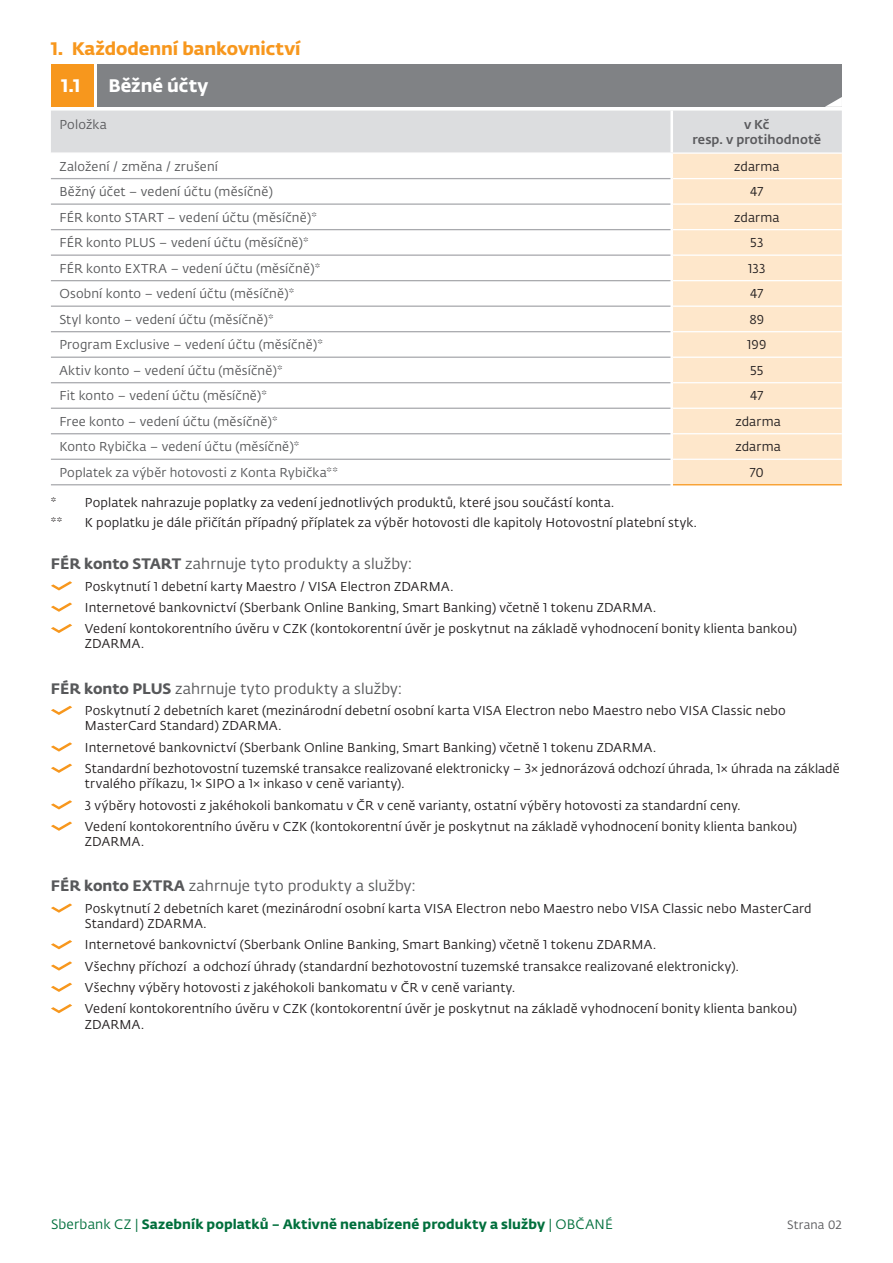
<style>
.page{position:relative;width:893px;height:1263px;background:#fff}
.page>*{position:absolute;margin:0;border:0;box-sizing:border-box;transform-origin:0 0}
.t1{font:18px "Fedra Sans Pro Bold LF";letter-spacing:-.005em;color:#f7971d}
.t2{font:18px "Fedra Sans Pro Bold LF";color:#fff}
.t3{font:15px "Fedra Sans Pro Book LF";letter-spacing:.005em;color:#57585a}
.t4{font:13.5px "Fedra Sans Pro Bold LF";letter-spacing:.01em;color:#006f3c}
.t5{font:12.75px/15.3px "Fedra Sans Pro Book LF";letter-spacing:.01em;color:#231f20}
.t6{font:12.75px "Fedra Sans Pro Book LF";letter-spacing:.01em;color:#57585a}
.t7{font:12.75px "Fedra Sans Pro Medium LF";letter-spacing:.01em;color:#5a5a5d}
.t8{font:12.75px "Fedra Sans Pro Book LF";letter-spacing:.01em;color:#5a5a5d}
.t9{font:12px "Fedra Sans Pro Book LF";letter-spacing:.01em;color:#5a5a5d}
.s1{font-family:"Fedra Sans Pro Bold LF"}
.s2{font-family:"Fedra Sans Pro Book LF"}
</style>
<div class="page">
<div style="left:98px;top:64px;width:744px;height:42px;background:#808285"></div>
<div style="left:51px;top:64px;width:43px;height:42px;background:#f7971d"></div>
<svg style="left:51px;top:97px;width:791px;height:55px"></svg>
<svg style="left:51px;top:179px;width:619px;height:307px"></svg>
<div style="left:673px;top:154px;width:169px;height:330px;background:#fee7cb"></div>
<hr style="left:670px;top:111px;width:3px;height:41px;background:#fff">
<hr style="left:673px;top:178px;width:169px;height:1px;background:#fff">
<hr style="left:673px;top:203px;width:169px;height:2px;background:#fff">
<hr style="left:673px;top:229px;width:169px;height:1px;background:#fff">
<hr style="left:673px;top:254px;width:169px;height:2px;background:#fff">
<hr style="left:673px;top:280px;width:169px;height:1px;background:#fff">
<hr style="left:673px;top:306px;width:169px;height:1px;background:#fff">
<hr style="left:673px;top:331px;width:169px;height:1px;background:#fff">
<hr style="left:673px;top:357px;width:169px;height:1px;background:#fff">
<hr style="left:673px;top:382px;width:169px;height:1px;background:#fff">
<hr style="left:673px;top:408px;width:169px;height:1px;background:#fff">
<hr style="left:673px;top:433px;width:169px;height:1px;background:#fff">
<hr style="left:673px;top:459px;width:169px;height:1px;background:#fff">
<hr style="left:673px;top:484px;width:169px;height:1px;background:#f7971d">
<hr style="left:51px;top:178px;width:619px;height:1px;background:#a8a9ad">
<hr style="left:51px;top:203px;width:619px;height:2px;background:#a8a9ad">
<hr style="left:51px;top:229px;width:619px;height:1px;background:#a8a9ad">
<hr style="left:51px;top:254px;width:619px;height:2px;background:#a8a9ad">
<hr style="left:51px;top:280px;width:619px;height:1px;background:#a8a9ad">
<hr style="left:51px;top:306px;width:619px;height:1px;background:#a8a9ad">
<hr style="left:51px;top:331px;width:619px;height:1px;background:#a8a9ad">
<hr style="left:51px;top:357px;width:619px;height:1px;background:#a8a9ad">
<hr style="left:51px;top:382px;width:619px;height:1px;background:#a8a9ad">
<hr style="left:51px;top:408px;width:619px;height:1px;background:#a8a9ad">
<hr style="left:51px;top:433px;width:619px;height:1px;background:#a8a9ad">
<hr style="left:51px;top:459px;width:619px;height:1px;background:#a8a9ad">
<hr style="left:51px;top:484px;width:619px;height:1px;background:#a8a9ad">
<svg style="left:51px;top:581px;width:21px;height:9px"></svg>
<svg style="left:51px;top:602px;width:21px;height:10px"></svg>
<svg style="left:51px;top:624px;width:21px;height:9px"></svg>
<svg style="left:51px;top:706px;width:21px;height:9px"></svg>
<svg style="left:51px;top:742px;width:21px;height:10px"></svg>
<svg style="left:51px;top:764px;width:21px;height:9px"></svg>
<svg style="left:51px;top:800px;width:21px;height:9px"></svg>
<svg style="left:51px;top:821px;width:21px;height:10px"></svg>
<svg style="left:51px;top:903px;width:21px;height:10px"></svg>
<svg style="left:51px;top:940px;width:21px;height:9px"></svg>
<svg style="left:51px;top:961px;width:21px;height:10px"></svg>
<svg style="left:51px;top:983px;width:21px;height:9px"></svg>
<svg style="left:51px;top:1004px;width:21px;height:9px"></svg>
<p class="t1" style="left:51px;top:35px;width:251px">1. Každodenní bankovnictví</p>
<p class="t2" style="left:62px;top:71px;width:20px">1.1</p>
<p class="t2" style="left:108px;top:71px;width:101px">Běžné účty</p>
<p class="t8" style="left:59px;top:116px;width:49px">Položka</p>
<p class="t7" style="left:744px;top:115px;width:27px">v Kč</p>
<p class="t7" style="left:692px;top:130px;width:130px">resp. v protihodnotě</p>
<p class="t6" style="left:59px;top:157px;width:160px">Založení / změna / zrušení</p>
<p class="t5" style="left:734px;top:158px;width:47px">zdarma</p>
<p class="t6" style="left:59px;top:183px;width:215px">Běžný účet – vedení účtu (měsíčně)</p>
<p class="t5" style="left:750px;top:184px;width:15px">47</p>
<p class="t6" style="left:59px;top:208px;width:259px">FÉR konto START – vedení účtu (měsíčně)*</p>
<p class="t5" style="left:734px;top:209px;width:47px">zdarma</p>
<p class="t6" style="left:59px;top:234px;width:251px">FÉR konto PLUS – vedení účtu (měsíčně)*</p>
<p class="t5" style="left:750px;top:235px;width:15px">53</p>
<p class="t6" style="left:59px;top:259px;width:262px">FÉR konto EXTRA – vedení účtu (měsíčně)*</p>
<p class="t5" style="left:748px;top:260px;width:19px">133</p>
<p class="t6" style="left:59px;top:285px;width:236px">Osobní konto – vedení účtu (měsíčně)*</p>
<p class="t5" style="left:750px;top:286px;width:15px">47</p>
<p class="t6" style="left:59px;top:311px;width:216px">Styl konto – vedení účtu (měsíčně)*</p>
<p class="t5" style="left:749px;top:311px;width:16px">89</p>
<p class="t6" style="left:59px;top:336px;width:265px">Program Exclusive – vedení účtu (měsíčně)*</p>
<p class="t5" style="left:747px;top:337px;width:21px">199</p>
<p class="t6" style="left:59px;top:362px;width:225px">Aktiv konto – vedení účtu (měsíčně)*</p>
<p class="t5" style="left:750px;top:362px;width:15px">55</p>
<p class="t6" style="left:59px;top:387px;width:209px">Fit konto – vedení účtu (měsíčně)*</p>
<p class="t5" style="left:750px;top:388px;width:15px">47</p>
<p class="t6" style="left:59px;top:413px;width:220px">Free konto – vedení účtu (měsíčně)*</p>
<p class="t5" style="left:735px;top:413px;width:47px">zdarma</p>
<p class="t6" style="left:59px;top:438px;width:242px">Konto Rybička – vedení účtu (měsíčně)*</p>
<p class="t5" style="left:735px;top:439px;width:47px">zdarma</p>
<p class="t6" style="left:59px;top:464px;width:280px">Poplatek za výběr hotovosti z Konta Rybička**</p>
<p class="t5" style="left:750px;top:464px;width:16px">70</p>
<p class="t5" style="left:51px;top:495px;width:565px">* Poplatek nahrazuje poplatky za vedení jednotlivých produktů, které jsou součástí konta.</p>
<p class="t5" style="left:51px;top:514px;width:13px">**</p>
<p class="t5" style="left:85px;top:514px;width:613px">K poplatku je dále přičítán případný příplatek za výběr hotovosti dle kapitoly Hotovostní platební styk.</p>
<p class="t3" style="left:51px;top:553px;width:363px"><span class="s1">FÉR konto START</span> zahrnuje tyto produkty a služby:</p>
<p class="t5" style="left:85px;top:578px;width:370px">Poskytnutí 1 debetní karty Maestro / VISA Electron ZDARMA.</p>
<p class="t5" style="left:85px;top:599px;width:572px">Internetové bankovnictví (Sberbank Online Banking, Smart Banking) včetně 1 tokenu ZDARMA.</p>
<p class="t5" style="left:85px;top:621px;width:713px">Vedení kontokorentního úvěru v CZK (kontokorentní úvěr je poskytnut na základě vyhodnocení bonity klienta bankou)<br>ZDARMA.</p>
<p class="t3" style="left:51px;top:678px;width:353px"><span class="s1">FÉR konto PLUS</span> zahrnuje tyto produkty a služby:</p>
<p class="t5" style="left:85px;top:702px;width:702px">Poskytnutí 2 debetních karet (mezinárodní debetní osobní karta VISA Electron nebo Maestro nebo VISA Classic nebo<br>MasterCard Standard) ZDARMA.</p>
<p class="t5" style="left:85px;top:739px;width:572px">Internetové bankovnictví (Sberbank Online Banking, Smart Banking) včetně 1 tokenu ZDARMA.</p>
<p class="t5" style="left:85px;top:760px;width:756px">Standardní bezhotovostní tuzemské transakce realizované elektronicky – 3× jednorázová odchozí úhrada, 1× úhrada na základě trvalého příkazu, 1× SIPO a 1× inkaso v ceně varianty).</p>
<p class="t5" style="left:85px;top:797px;width:657px">3 výběry hotovosti z jakéhokoli bankomatu v ČR v ceně varianty, ostatní výběry hotovosti za standardní ceny.</p>
<p class="t5" style="left:85px;top:818px;width:713px">Vedení kontokorentního úvěru v CZK (kontokorentní úvěr je poskytnut na základě vyhodnocení bonity klienta bankou)<br>ZDARMA.</p>
<p class="t3" style="left:51px;top:876px;width:367px"><span class="s1">FÉR konto EXTRA</span> zahrnuje tyto produkty a služby:</p>
<p class="t5" style="left:85px;top:900px;width:728px">Poskytnutí 2 debetních karet (mezinárodní osobní karta VISA Electron nebo Maestro nebo VISA Classic nebo MasterCard<br>Standard) ZDARMA.</p>
<p class="t5" style="left:85px;top:937px;width:572px">Internetové bankovnictví (Sberbank Online Banking, Smart Banking) včetně 1 tokenu ZDARMA.</p>
<p class="t5" style="left:85px;top:958px;width:655px">Všechny příchozí a odchozí úhrady (standardní bezhotovostní tuzemské transakce realizované elektronicky).</p>
<p class="t5" style="left:85px;top:979px;width:432px">Všechny výběry hotovosti z jakéhokoli bankomatu v ČR v ceně varianty.</p>
<p class="t5" style="left:85px;top:1001px;width:713px">Vedení kontokorentního úvěru v CZK (kontokorentní úvěr je poskytnut na základě vyhodnocení bonity klienta bankou)<br>ZDARMA.</p>
<p class="t4" style="left:51px;top:1213px;width:563px"><span class="s2">Sberbank CZ |</span> Sazebník poplatků – Aktivně nenabízené produkty a služby <span class="s2">| OBČANÉ</span></p>
<p class="t9" style="left:787px;top:1216px;width:56px">Strana 02</p>
</div>
